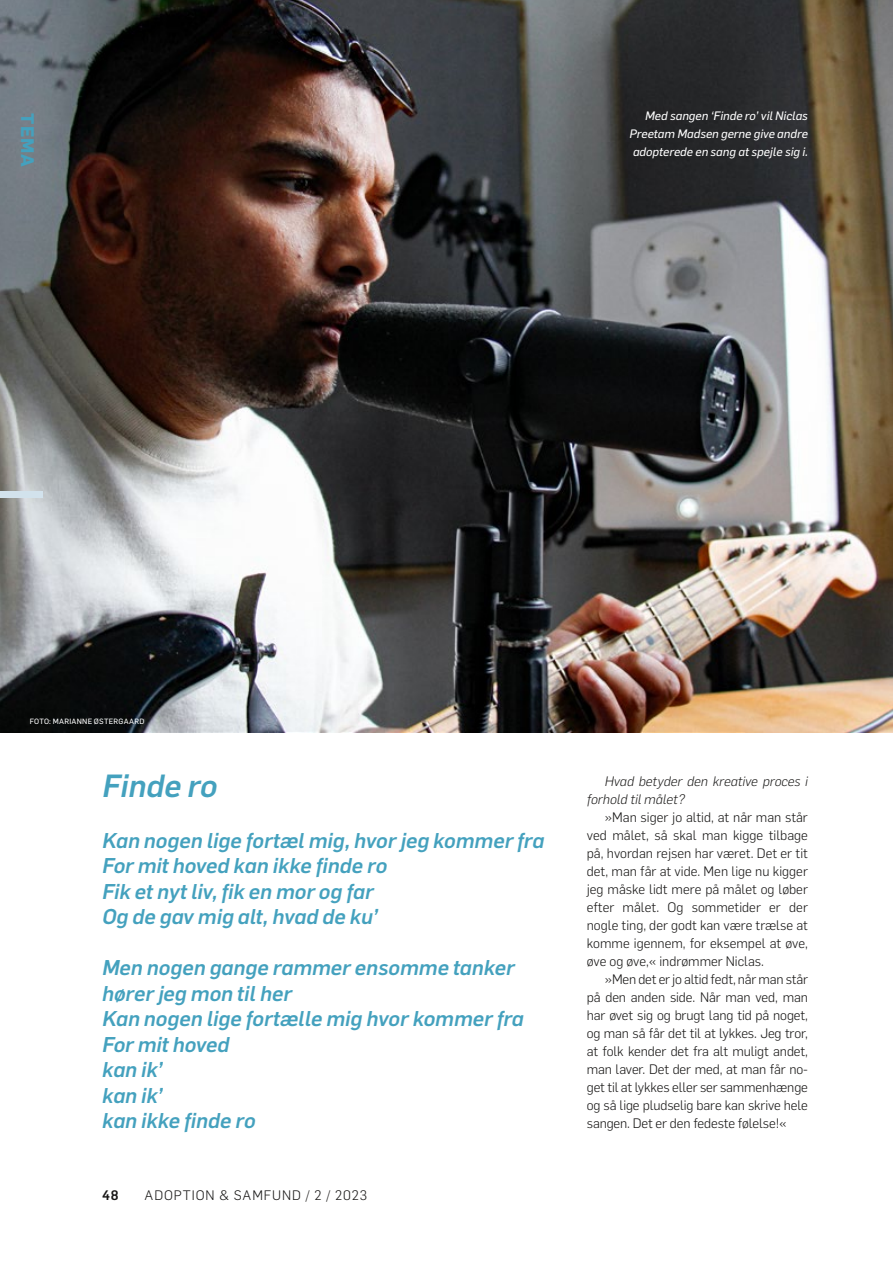
<style>
.page{position:relative;width:893px;height:1263px;background:#fff}
.page>*{position:absolute;margin:0;border:0;box-sizing:border-box;transform-origin:0 0}
.t1{font:italic 500 31.5px "Flama";color:#44a1be}
.t2{font:italic 500 21px/25.5px "Flama";color:#44a1be}
.t3{font:700 17.85px "Flama";color:#44a1be}
.t4{font:300 13.5px/18px "Flama";color:#181716;text-align:justify}
.t5{font:italic 300 13.5px/18px "Flama";color:#181716}
.t6{font:300 13.5px "Flama";letter-spacing:.065em;color:#181716}
.t7{font:500 13.5px "Flama";color:#181716}
.t8{font:italic 12px/18px "Flama Basic";color:#fff;text-align:right}
.t9{font:7.5px "Flama Basic";letter-spacing:.035em;color:#fff}
</style>
<div class="page">
<img style="left:0;top:0;width:893px;height:732px">
<div style="left:0;top:491px;width:43px;height:7px;background:#d2e2ec"></div>
<h3 class="t3" style="left:41px;top:113px;width:55px;rotate:90deg">TEMA</h3>
<p class="t8" style="left:629px;top:106px;width:180px">Med sangen ‘Finde ro’ vil Niclas<br>Preetam Madsen gerne give andre adopterede en sang at spejle sig i.</p>
<p class="t9" style="left:30px;top:716px;width:116px">FOTO: MARIANNE ØSTERGAARD</p>
<h1 class="t1" style="left:102px;top:763px;width:117px">Finde ro</h1>
<h2 class="t2" style="left:102px;top:826px;width:444px">Kan nogen lige fortæl mig, hvor jeg kommer fra<br>For mit hoved kan ikke finde ro<br>Fik et nyt liv, fik en mor og far<br>Og de gav mig alt, hvad de ku’</h2>
<h2 class="t2" style="left:102px;top:953px;width:423px">Men nogen gange rammer ensomme tanker hører jeg mon til her<br>Kan nogen lige fortælle mig hvor kommer fra<br>For mit hoved<br>kan ik’<br>kan ik’<br>kan ikke finde ro</h2>
<p class="t7" style="left:102px;top:1186px;width:18px">48</p>
<p class="t6" style="left:145px;top:1186px;width:224px">ADOPTION &amp; SAMFUND / 2 / 2023</p>
<p class="t5" style="left:587px;top:772px;width:223px;text-indent:18px">Hvad betyder den kreative proces i forhold til målet?</p>
<p class="t4" style="left:587px;top:808px;width:223px;text-indent:18px">»Man siger jo altid, at når man står ved målet, så skal man kigge tilbage på, hvordan rejsen har været. Det er tit det, man får at vide. Men lige nu kigger jeg måske lidt mere på målet og løber efter målet. Og sommetider er der nogle ting, der godt kan være trælse at komme igennem, for eksempel at øve, øve og øve,« indrømmer Niclas.</p>
<p class="t4" style="left:587px;top:969px;width:223px;text-indent:18px">»Men det er jo altid fedt, når man står på den anden side. Når man ved, man har øvet sig og brugt lang tid på noget, og man så får det til at lykkes. Jeg tror, at folk kender det fra alt muligt andet, man laver. Det der med, at man får no&shy;get til at lykkes eller ser sammenhænge og så lige pludselig bare kan skrive hele sangen. Det er den fedeste følelse!«</p>
</div>
